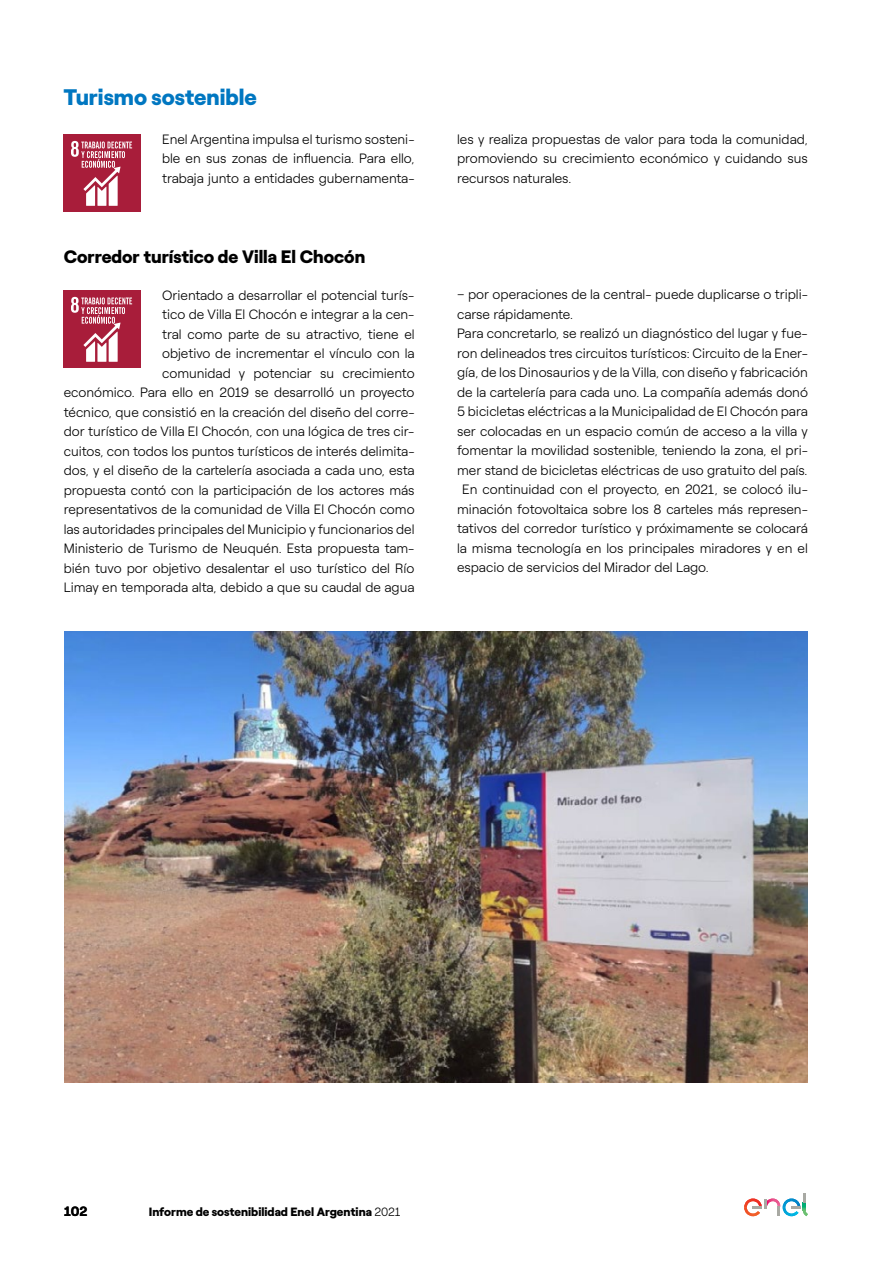
<style>
.page{position:relative;width:893px;height:1263px;background:#fff}
.page>*{position:absolute;margin:0;border:0;box-sizing:border-box;transform-origin:0 0}
.t1{font:900 22.5px "Roobert ENEL";color:#0077c1}
.t2{font:900 18px "Roobert ENEL";color:#000}
.t3{font:300 13.5px/19.5px "Roobert ENEL";color:#000;text-align:justify}
.t4{font:700 13.5px "Roobert ENEL";color:#000}
.t5{font:900 12px "Roobert ENEL";color:#000}
.s1{font-weight:300}
</style>
<div class="page">
<div style="left:64px;top:135px;width:77px;height:77px;background:#a81d3a"></div>
<svg style="left:71px;top:141px;width:61px;height:65px"></svg>
<div style="left:64px;top:291px;width:77px;height:77px;background:#a81d3a"></div>
<svg style="left:71px;top:297px;width:61px;height:65px"></svg>
<img style="left:64px;top:631px;width:744px;height:451px">
<svg style="left:744px;top:1193px;width:64px;height:23px"></svg>
<h1 class="t1" style="left:64px;top:79px;width:195px">Turismo sostenible</h1>
<p class="t3" style="left:162px;top:128px;width:254px">Enel Argentina impulsa el turismo sosteni&shy;ble en sus zonas de influencia. Para ello, trabaja junto a entidades gubernamenta-</p>
<p class="t3" style="left:457px;top:128px;width:352px">les y realiza propuestas de valor para toda la comunidad, promoviendo su crecimiento económico y cuidando sus recursos naturales.</p>
<h2 class="t2" style="left:64px;top:242px;width:303px">Corredor turístico de Villa El Chocón</h2>
<p class="t3" style="left:64px;top:284px;width:352px;text-align:right">Orientado a desarrollar el potencial turís-<br>tico de Villa El Chocón e integrar a la cen-<br>tral como parte de su atractivo, tiene el<br>objetivo de incrementar el vínculo con la<br>comunidad y potenciar su crecimiento<br>económico. Para ello en 2019 se desarrolló un proyecto técnico, que consistió en la creación del diseño del corre&shy;dor turístico de Villa El Chocón, con una lógica de tres cir&shy;cuitos, con todos los puntos turísticos de interés delimita&shy;dos, y el diseño de la cartelería asociada a cada uno, esta propuesta contó con la participación de los actores más representativos de la comunidad de Villa El Chocón como las autoridades principales del Municipio y funcionarios del Ministerio de Turismo de Neuquén. Esta propuesta tam&shy;bién tuvo por objetivo desalentar el uso turístico del Río Limay en temporada alta, debido a que su caudal de agua</p>
<p class="t3" style="left:457px;top:284px;width:352px">– por operaciones de la central- puede duplicarse o tripli-</p>
<p class="t3" style="left:457px;top:303px;width:117px">carse rápidamente.</p>
<p class="t3" style="left:457px;top:323px;width:352px">Para concretarlo, se realizó un diagnóstico del lugar y fue-</p>
<p class="t3" style="left:457px;top:342px;width:352px">ron delineados tres circuitos turísticos: Circuito de la Ener-</p>
<p class="t3" style="left:457px;top:362px;width:352px">gía, de los Dinosaurios y de la Villa, con diseño y fabricación</p>
<p class="t3" style="left:457px;top:381px;width:352px">de la cartelería para cada uno. La compañía además donó</p>
<p class="t3" style="left:457px;top:401px;width:352px">5 bicicletas eléctricas a la Municipalidad de El Chocón para</p>
<p class="t3" style="left:457px;top:420px;width:352px">ser colocadas en un espacio común de acceso a la villa y</p>
<p class="t3" style="left:457px;top:440px;width:352px">fomentar la movilidad sostenible, teniendo la zona, el pri-</p>
<p class="t3" style="left:457px;top:459px;width:352px">mer stand de bicicletas eléctricas de uso gratuito del país.</p>
<p class="t3" style="left:462px;top:479px;width:347px">En continuidad con el proyecto, en 2021, se colocó ilu-</p>
<p class="t3" style="left:457px;top:498px;width:352px">minación fotovoltaica sobre los 8 carteles más represen-</p>
<p class="t3" style="left:457px;top:518px;width:352px">tativos del corredor turístico y próximamente se colocará</p>
<p class="t3" style="left:457px;top:537px;width:352px">la misma tecnología en los principales miradores y en el</p>
<p class="t3" style="left:457px;top:557px;width:253px">espacio de servicios del Mirador del Lago.</p>
<p class="t4" style="left:64px;top:1201px;width:25px">102</p>
<p class="t5" style="left:149px;top:1202px;width:253px">Informe de sostenibilidad Enel Argentina <span class="s1">2021</span></p>
</div>
